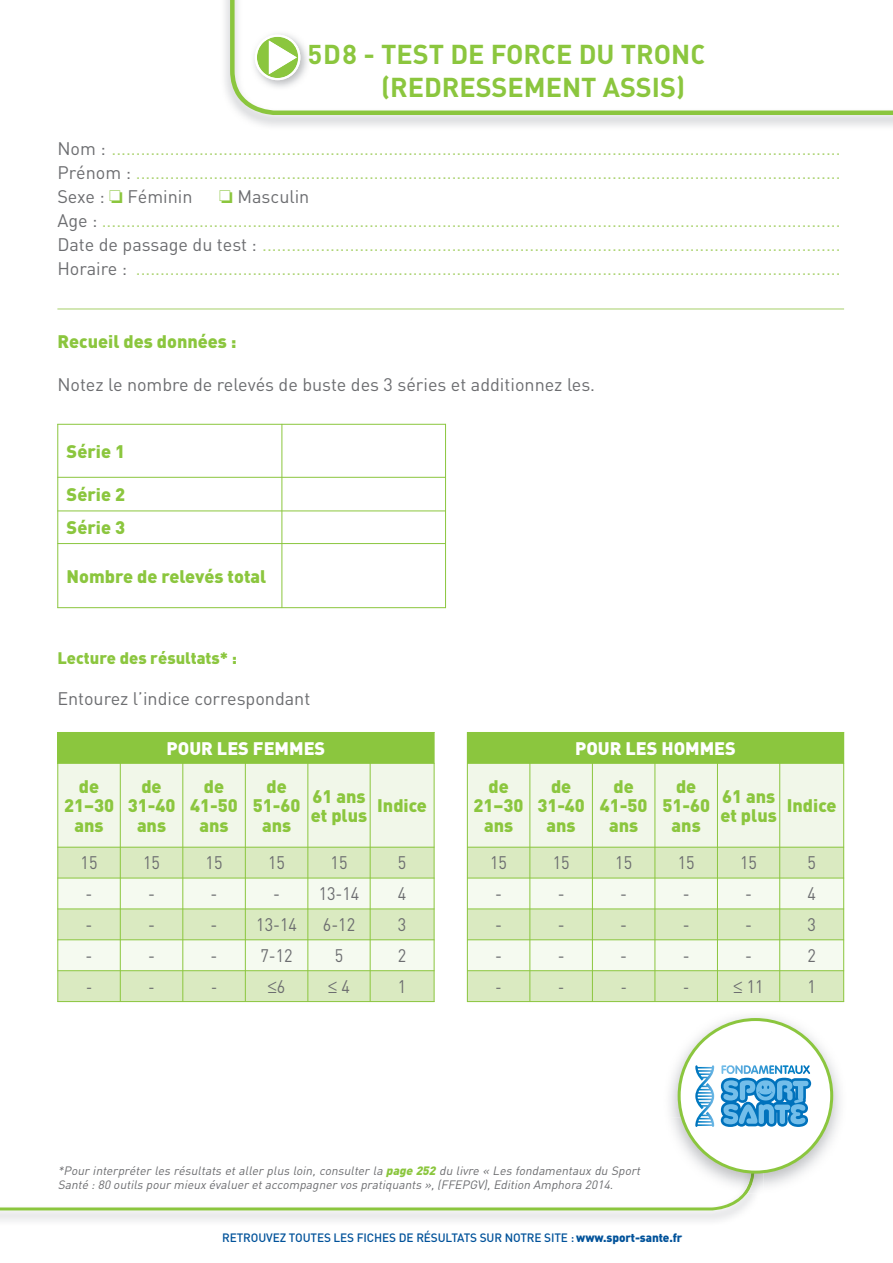
<style>
.page{position:relative;width:893px;height:1263px;background:#fff}
.page>*{position:absolute;margin:0;border:0;box-sizing:border-box;transform-origin:0 0}
.t1{font:27px/32.4px "DIN Bold Alternate";color:#8bc63e}
.t2{font:18px/24px "DIN";color:#aed475;text-align:justify}
.t3{font:900 18px/19.5px "DIN";color:#8bc63e;text-align:center}
.t4{font:18px "DIN";color:#6c6d70}
.t5{font:18px "DIN";color:#6c6d70;scale:.9 1}
.t6{font:900 18px "DIN";color:#fff}
.t7{font:300 18px "Helvetica";color:#6c6d70;scale:.9 1}
.t8{font:900 16.5px "DIN";color:#8bc63e}
.t9{font:italic 12px/14.4px "DIN";color:#6c6d70}
.t10{font:500 12px "DIN";letter-spacing:-.01em;color:#01529a}
.s1{color:#6c6d70}
.s2{color:#8bc63e}
.s3{font-weight:900;color:#8bc63e}
.s4{font-weight:900}
</style>
<div class="page">
<svg style="left:0;top:1194px;width:755px;height:16px"></svg>
<img style="left:670px;top:1016px;width:170px;height:171px">
<img style="left:668px;top:1118px;width:96px;height:76px">
<img style="left:743px;top:1173px;width:12px;height:21px">
<svg style="left:230px;top:0;width:663px;height:115px"></svg>
<svg style="left:678px;top:1018px;width:155px;height:155px"></svg>
<hr style="left:57px;top:308px;width:787px;height:2px;background:#c4df9b">
<div style="left:57px;top:732px;width:377px;height:31px;background:#8bc63e"></div>
<img style="left:58px;top:764px;width:376px;height:237px">
<hr style="left:57px;top:732px;width:1px;height:270px;background:#8bc63e">
<hr style="left:120px;top:763px;width:1px;height:239px;background:#8bc63e">
<hr style="left:182px;top:763px;width:1px;height:239px;background:#8bc63e">
<hr style="left:245px;top:763px;width:1px;height:239px;background:#8bc63e">
<hr style="left:307px;top:763px;width:1px;height:239px;background:#8bc63e">
<hr style="left:370px;top:763px;width:1px;height:239px;background:#8bc63e">
<hr style="left:434px;top:732px;width:1px;height:270px;background:#8bc63e">
<hr style="left:57px;top:763px;width:377px;height:1px;background:#8bc63e">
<hr style="left:57px;top:847px;width:377px;height:1px;background:#8bc63e">
<hr style="left:57px;top:878px;width:377px;height:1px;background:#8bc63e">
<hr style="left:57px;top:908px;width:377px;height:1px;background:#8bc63e">
<hr style="left:57px;top:939px;width:377px;height:1px;background:#8bc63e">
<hr style="left:57px;top:970px;width:377px;height:1px;background:#8bc63e">
<hr style="left:57px;top:1001px;width:377px;height:1px;background:#8bc63e">
<div style="left:467px;top:732px;width:377px;height:31px;background:#8bc63e"></div>
<img style="left:468px;top:764px;width:375px;height:237px">
<hr style="left:467px;top:732px;width:1px;height:270px;background:#8bc63e">
<hr style="left:529px;top:763px;width:1px;height:239px;background:#8bc63e">
<hr style="left:592px;top:763px;width:1px;height:239px;background:#8bc63e">
<hr style="left:655px;top:763px;width:1px;height:239px;background:#8bc63e">
<hr style="left:717px;top:763px;width:1px;height:239px;background:#8bc63e">
<hr style="left:779px;top:763px;width:1px;height:239px;background:#8bc63e">
<hr style="left:843px;top:732px;width:1px;height:270px;background:#8bc63e">
<hr style="left:467px;top:763px;width:377px;height:1px;background:#8bc63e">
<hr style="left:467px;top:847px;width:377px;height:1px;background:#8bc63e">
<hr style="left:467px;top:878px;width:377px;height:1px;background:#8bc63e">
<hr style="left:467px;top:908px;width:377px;height:1px;background:#8bc63e">
<hr style="left:467px;top:939px;width:377px;height:1px;background:#8bc63e">
<hr style="left:467px;top:970px;width:377px;height:1px;background:#8bc63e">
<hr style="left:467px;top:1001px;width:377px;height:1px;background:#8bc63e">
<hr style="left:57px;top:424px;width:1px;height:184px;background:#8bc63e">
<hr style="left:282px;top:424px;width:1px;height:184px;background:#8bc63e">
<hr style="left:445px;top:424px;width:1px;height:184px;background:#8bc63e">
<hr style="left:57px;top:424px;width:389px;height:1px;background:#8bc63e">
<hr style="left:57px;top:477px;width:389px;height:1px;background:#8bc63e">
<hr style="left:57px;top:510px;width:389px;height:1px;background:#8bc63e">
<hr style="left:57px;top:543px;width:389px;height:1px;background:#8bc63e">
<hr style="left:57px;top:607px;width:389px;height:1px;background:#8bc63e">
<h1 class="t1" style="left:307px;top:35px;width:16px">5</h1>
<h1 class="t1" style="left:381px;top:39px;width:326px;text-indent:-58px">D8 - TEST DE FORCE DU TRONC (REDRESSEMENT ASSIS)</h1>
<p class="t2" style="left:57px;top:137px;width:785px"><span class="s1">Nom :</span> ......................................................................................................................................................<br><span class="s1">Prénom :</span> .................................................................................................................................................<br><span class="s1">Sexe :</span> <span class="s2">❏</span> <span class="s1">Féminin</span></p>
<p class="t2" style="left:57px;top:185px;width:785px;text-align:left;text-indent:162px"><span class="s2">❏</span> <span class="s1">Masculin<br>Age :</span> ........................................................................................................................................................<br><span class="s1">Date de passage du test :</span> .......................................................................................................................<br><span class="s1">Horaire :</span> .................................................................................................................................................</p>
<p class="t3" style="left:57px;top:332px;width:181px">Recueil des données :</p>
<p class="t4" style="left:57px;top:374px;width:539px">Notez le nombre de relevés de buste des 3 séries et additionnez les.</p>
<p class="t3" style="left:67px;top:442px;width:60px">Série 1</p>
<p class="t3" style="left:67px;top:478px;width:60px;line-height:33.2px;text-align:left">Série 2<br>Série 3</p>
<p class="t3" style="left:67px;top:567px;width:201px">Nombre de relevés total</p>
<p class="t8" style="left:57px;top:649px;width:181px">Lecture des résultats* :</p>
<p class="t4" style="left:57px;top:688px;width:254px">Entourez l’indice correspondant</p>
<p class="t6" style="left:167px;top:738px;width:160px">POUR LES FEMMES</p>
<p class="t3" style="left:64px;top:777px;width:51px">de<br>21–30 ans</p>
<p class="t3" style="left:128px;top:777px;width:49px">de<br>31-40 ans</p>
<p class="t3" style="left:190px;top:777px;width:49px">de<br>41-50 ans</p>
<p class="t3" style="left:253px;top:777px;width:49px">de<br>51-60 ans</p>
<p class="t3" style="left:311px;top:786px;width:58px;text-align:left">61 ans et plus</p>
<p class="t3" style="left:377px;top:796px;width:51px">Indice</p>
<p class="t5" style="left:81px;top:852px;width:20px">15</p>
<p class="t5" style="left:143px;top:852px;width:20px">15</p>
<p class="t5" style="left:206px;top:852px;width:20px">15</p>
<p class="t5" style="left:268px;top:852px;width:20px">15</p>
<p class="t5" style="left:331px;top:852px;width:20px">15</p>
<p class="t5" style="left:398px;top:852px;width:11px">5</p>
<p class="t5" style="left:86px;top:883px;width:9px">-</p>
<p class="t5" style="left:148px;top:883px;width:9px">-</p>
<p class="t5" style="left:211px;top:883px;width:9px">-</p>
<p class="t5" style="left:273px;top:883px;width:97px">- 13-14</p>
<p class="t5" style="left:398px;top:883px;width:11px">4</p>
<p class="t5" style="left:86px;top:914px;width:9px">-</p>
<p class="t5" style="left:148px;top:914px;width:9px">-</p>
<p class="t5" style="left:211px;top:914px;width:97px">- 13-14</p>
<p class="t5" style="left:323px;top:914px;width:37px">6-12</p>
<p class="t5" style="left:398px;top:914px;width:11px">3</p>
<p class="t5" style="left:86px;top:945px;width:9px">-</p>
<p class="t5" style="left:148px;top:945px;width:9px">-</p>
<p class="t5" style="left:211px;top:945px;width:93px">- 7-12</p>
<p class="t5" style="left:335px;top:945px;width:11px">5</p>
<p class="t5" style="left:398px;top:945px;width:11px">2</p>
<p class="t7" style="left:86px;top:976px;width:7px">-</p>
<p class="t7" style="left:149px;top:976px;width:7px">-</p>
<p class="t7" style="left:211px;top:976px;width:7px">-</p>
<p class="t5" style="left:268px;top:976px;width:21px">≤6</p>
<p class="t5" style="left:328px;top:976px;width:26px">≤ 4</p>
<p class="t5" style="left:398px;top:976px;width:11px">1</p>
<p class="t6" style="left:575px;top:738px;width:162px">POUR LES HOMMES</p>
<p class="t3" style="left:474px;top:777px;width:51px">de<br>21–30 ans</p>
<p class="t3" style="left:537px;top:777px;width:49px">de<br>31-40 ans</p>
<p class="t3" style="left:600px;top:777px;width:49px">de<br>41-50 ans</p>
<p class="t3" style="left:662px;top:777px;width:49px">de<br>51-60 ans</p>
<p class="t3" style="left:720px;top:786px;width:58px;text-align:left">61 ans et plus</p>
<p class="t3" style="left:787px;top:796px;width:51px">Indice</p>
<p class="t5" style="left:490px;top:852px;width:20px">15</p>
<p class="t5" style="left:553px;top:852px;width:20px">15</p>
<p class="t5" style="left:615px;top:852px;width:20px">15</p>
<p class="t5" style="left:678px;top:852px;width:20px">15</p>
<p class="t5" style="left:740px;top:852px;width:20px">15</p>
<p class="t5" style="left:807px;top:852px;width:11px">5</p>
<p class="t5" style="left:495px;top:883px;width:9px">-</p>
<p class="t5" style="left:558px;top:883px;width:9px">-</p>
<p class="t5" style="left:620px;top:883px;width:9px">-</p>
<p class="t5" style="left:683px;top:883px;width:9px">-</p>
<p class="t5" style="left:745px;top:883px;width:9px">-</p>
<p class="t5" style="left:807px;top:883px;width:11px">4</p>
<p class="t5" style="left:495px;top:914px;width:9px">-</p>
<p class="t5" style="left:558px;top:914px;width:9px">-</p>
<p class="t5" style="left:620px;top:914px;width:9px">-</p>
<p class="t5" style="left:683px;top:914px;width:9px">-</p>
<p class="t5" style="left:745px;top:914px;width:9px">-</p>
<p class="t5" style="left:807px;top:914px;width:11px">3</p>
<p class="t5" style="left:495px;top:945px;width:9px">-</p>
<p class="t5" style="left:558px;top:945px;width:9px">-</p>
<p class="t5" style="left:620px;top:945px;width:9px">-</p>
<p class="t5" style="left:683px;top:945px;width:9px">-</p>
<p class="t5" style="left:745px;top:945px;width:9px">-</p>
<p class="t5" style="left:807px;top:945px;width:11px">2</p>
<p class="t7" style="left:496px;top:976px;width:7px">-</p>
<p class="t7" style="left:558px;top:976px;width:7px">-</p>
<p class="t7" style="left:621px;top:976px;width:7px">-</p>
<p class="t7" style="left:683px;top:976px;width:7px">-</p>
<p class="t5" style="left:733px;top:976px;width:35px">≤ 11</p>
<p class="t5" style="left:807px;top:976px;width:11px">1</p>
<p class="t9" style="left:58px;top:1163px;width:586px">*Pour interpréter les résultats et aller plus loin, consulter la <span class="s3">page 252</span> du livre « Les fondamentaux du Sport<br>Santé : 80 outils pour mieux évaluer et accompagner vos pratiquants », (FFEPGV), Edition Amphora 2014.</p>
<p class="t10" style="left:222px;top:1231px;width:462px">RETROUVEZ TOUTES LES FICHES DE RÉSULTATS SUR NOTRE SITE : <span class="s4">www.sport-sante.fr</span></p>
</div>
